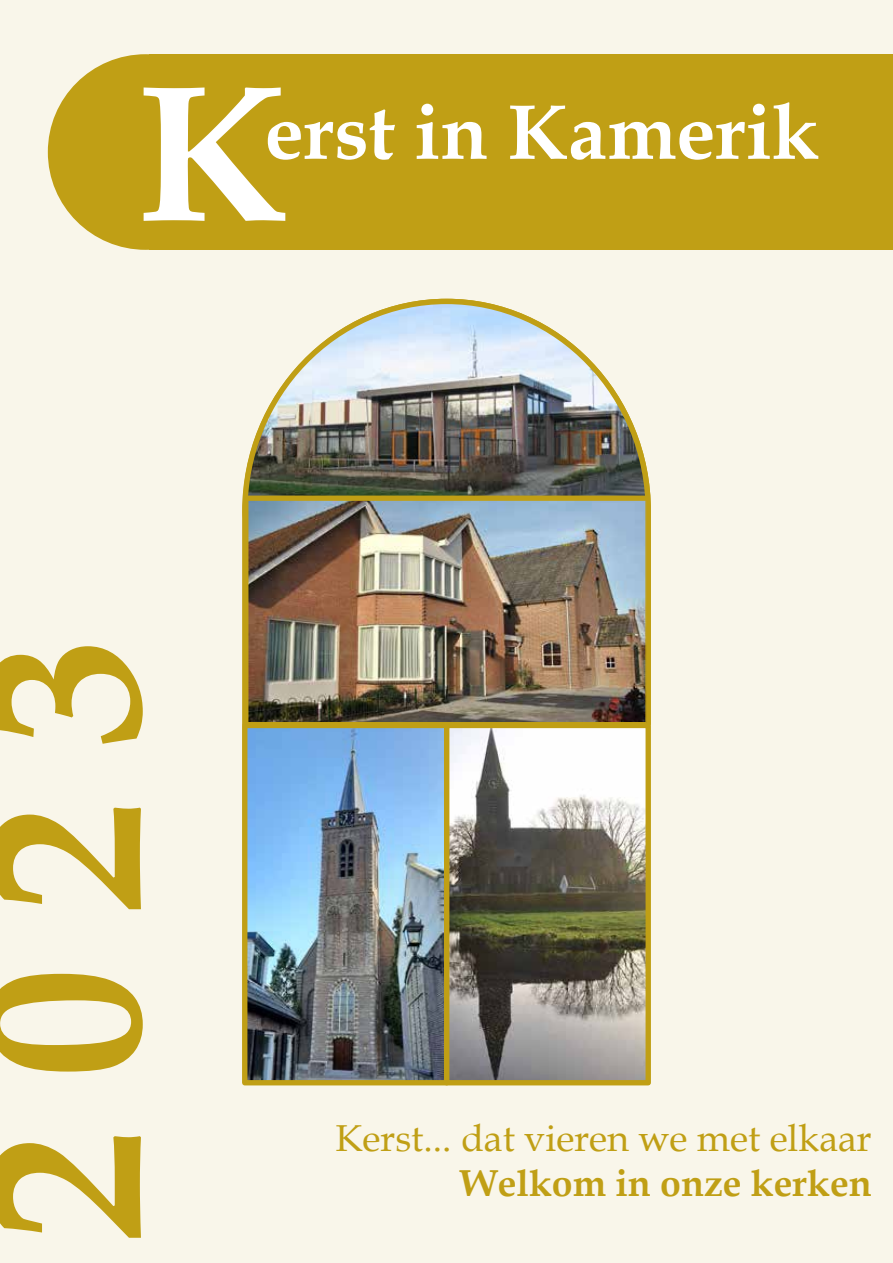
<style>
.page{position:relative;width:893px;height:1263px;background:#f9f6ea}
.page>*{position:absolute;margin:0;border:0;box-sizing:border-box;transform-origin:0 0}
.t1{font:700 219px "Book Antiqua";color:#c09f15}
.t2{font:700 194.7px "Book Antiqua";color:#fff}
.t3{font:700 78px "Book Antiqua";color:#fff}
.t4{font:37.5px "Book Antiqua";color:#c09f15}
.t5{font:700 37.5px "Book Antiqua";color:#c09f15}
</style>
<div class="page">
<img style="left:242px;top:727px;width:210px;height:359px">
<img style="left:450px;top:729px;width:195px;height:350px">
<div style="left:444px;top:723px;width:207px;height:362px;border:5px solid #c09f15"></div>
<img style="left:242px;top:298px;width:409px;height:429px">
<div style="left:150px;top:54px;width:743px;height:196px;background:#c09f15"></div>
<img style="left:250px;top:501px;width:394px;height:219px">
<div style="left:247px;top:496px;width:400px;height:227px;border:2px solid #c09f15"></div>
<div style="left:48px;top:54px;width:195px;height:196px;background:#c09f15;border-radius:50%"></div>
<div style="left:248px;top:496px;width:400px;height:5px;background:#c09f15"></div>
<h2 class="t2" style="left:137px;top:21px;width:153px">K</h2>
<h3 class="t3" style="left:265px;top:79px;width:556px">erst in Kamerik</h3>
<h1 class="t1" style="left:-84px;top:1242px;width:604px;rotate:-90deg">2023</h1>
<p class="t4" style="left:335px;top:1112px;width:538px">Kerst... dat vieren we met elkaar</p>
<p class="t5" style="left:460px;top:1158px;width:413px">Welkom in onze kerken</p>
</div>
